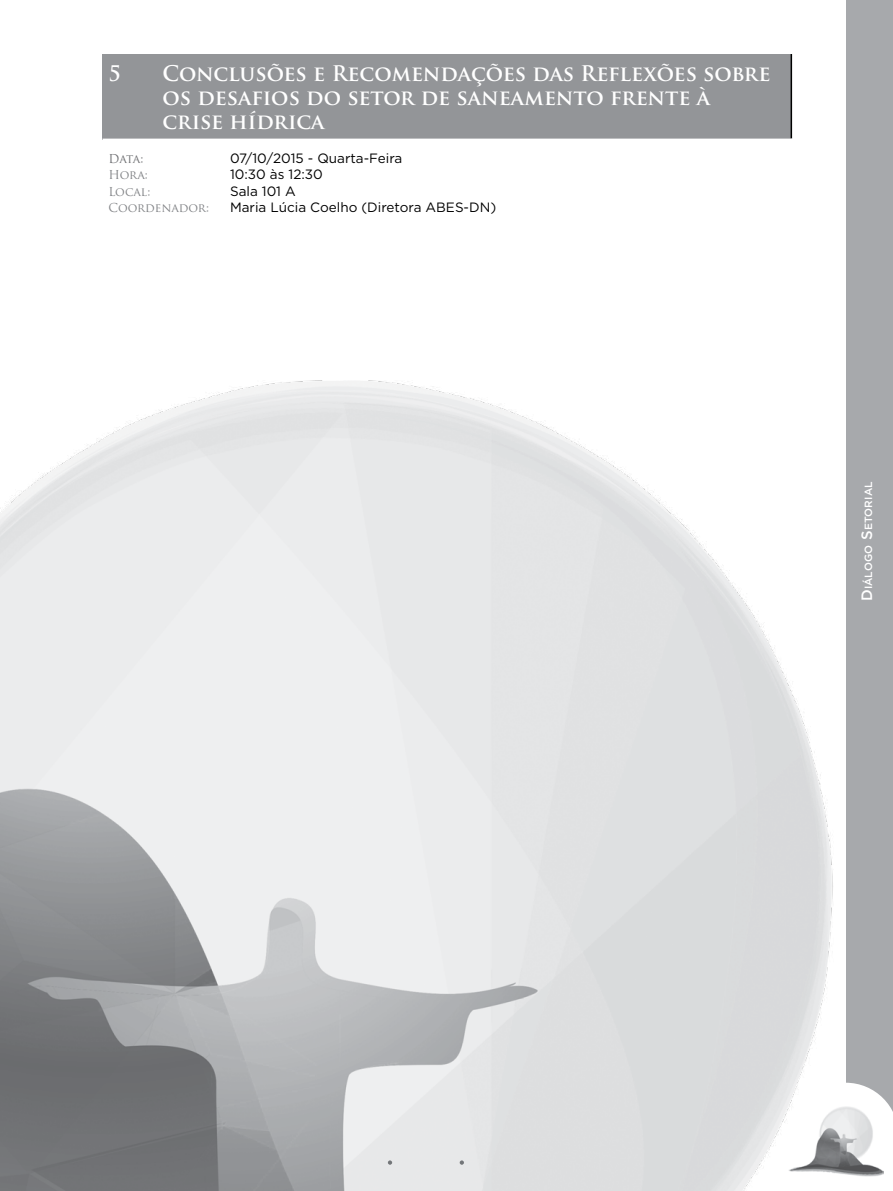
<style>
.page{position:relative;width:893px;height:1191px;background:#fff}
.page>*{position:absolute;margin:0;border:0;box-sizing:border-box;transform-origin:0 0}
.t1{font:700 21px/24px "Trajan Pro";color:#fff}
.t2{font:13.5px "Gotham";color:#000}
.t3{font:12px "Trajan Pro";color:#808285}
.t4{font:12px "Trajan Pro";color:#6d6e71}
.t5{font:500 10.5px "Gotham";letter-spacing:.015em;color:#fff}
.s1{font-size:15px}
</style>
<div class="page">
<div style="left:846px;top:0;width:47px;height:1157px;background:#a7a9ac"></div>
<img style="left:0;top:380px;width:893px;height:811px">
<div style="left:103px;top:54px;width:688px;height:86px;background:#939598"></div>
<hr style="left:791px;top:54px;width:1px;height:85px;background:#000">
<hr style="left:103px;top:139px;width:689px;height:3px;background:#fff">
<p class="t1" style="left:109px;top:62px;width:14px">5</p>
<p class="t1" style="left:163px;top:62px;width:609px">Conclusões e Recomendações das Reflexões sobre os desafios do setor de saneamento frente à crise hídrica</p>
<p class="t4" style="left:109px;top:151px;width:36px">Data:</p>
<p class="t2" style="left:230px;top:149px;width:174px">07/10/2015 - Quarta-Feira</p>
<p class="t3" style="left:109px;top:167px;width:41px">Hora:</p>
<p class="t2" style="left:230px;top:166px;width:94px">10:30 às 12:30</p>
<p class="t3" style="left:109px;top:184px;width:43px">Local:</p>
<p class="t2" style="left:230px;top:182px;width:67px">Sala 101 A</p>
<p class="t3" style="left:109px;top:200px;width:102px">Coordenador:</p>
<p class="t2" style="left:230px;top:199px;width:268px">Maria Lúcia Coelho (Diretora ABES-DN)</p>
<p class="t5" style="left:861px;top:601px;width:121px;rotate:-90deg"><span class="s1">D</span>iálogo <span class="s1">S</span>etorial</p>
</div>
